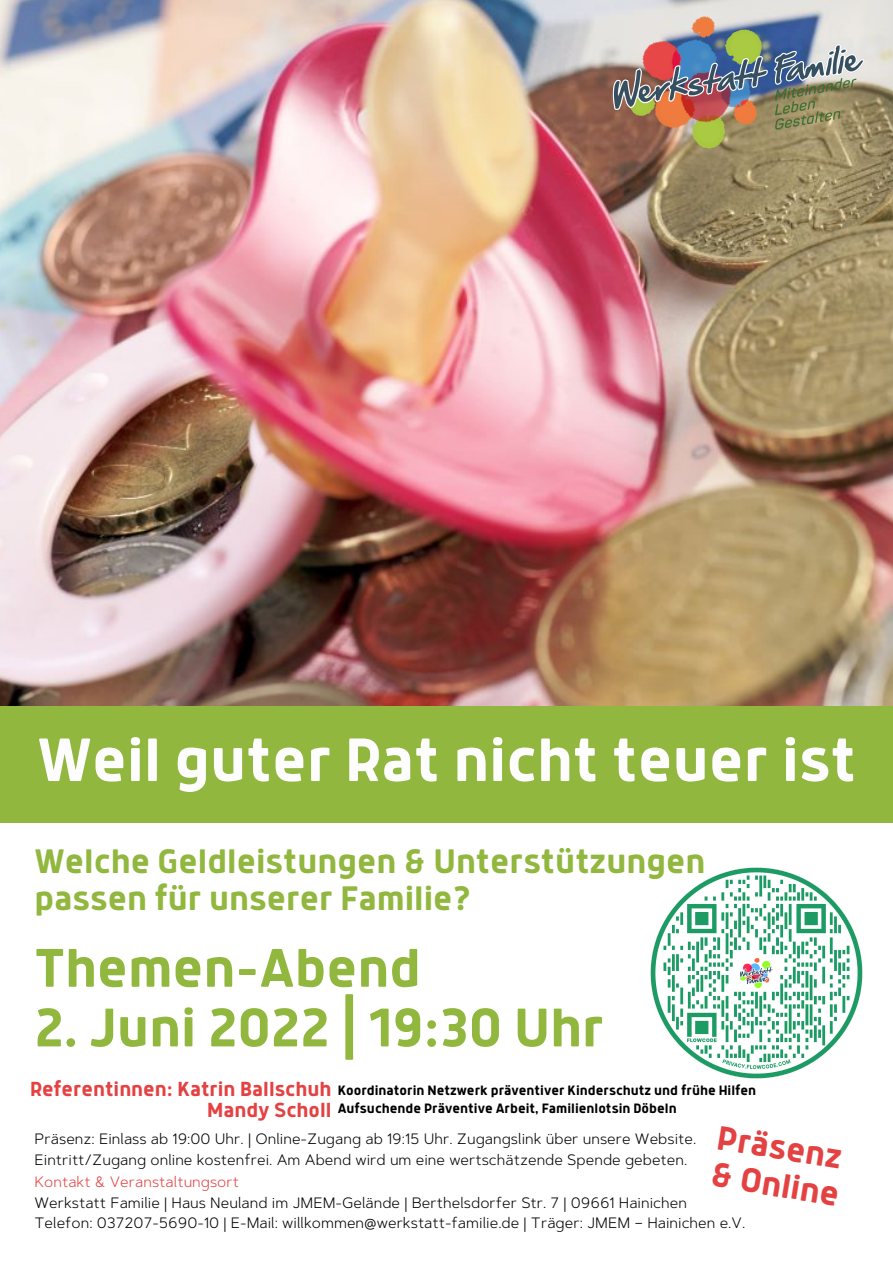
<style>
.page{position:relative;width:893px;height:1263px;background:#fff}
.page>*{position:absolute;margin:0;border:0;box-sizing:border-box;transform-origin:0 0}
.t1{font:700 67.5px "Anteb";color:#fcfdfc}
.t2{font:700 60px "Anteb";color:#91b73e}
.t3{font:700 37.5px/37.1px "Anteb";color:#91b73e}
.t4{font:700 37.5px/37.3px "Anteb";color:#e44142}
.t5{font:700 22.5px "Anteb";color:#e44142}
.t6{font:300 15px "Artegra Sans";color:#000}
.t7{font:700 15px "Anteb";color:#000}
.t8{font:300 15px "Artegra Sans";color:#e44142}
</style>
<div class="page">
<img style="left:0;top:0;width:893px;height:706px">
<img style="left:610px;top:14px;width:255px;height:138px">
<div style="left:0;top:706px;width:893px;height:116px;background:#91b73e"></div>
<img style="left:650px;top:867px;width:213px;height:212px">
<p class="t1" style="left:37px;top:730px;width:820px">Weil guter Rat nicht teuer ist</p>
<p class="t3" style="left:34px;top:845px;width:672px">Welche Geldleistungen &amp; Unterstützungen passen für unserer Familie?</p>
<p class="t2" style="left:34px;top:942px;width:388px">Themen-Abend</p>
<p class="t2" style="left:34px;top:1001px;width:571px">2. Juni 2022 | 19:30 Uhr</p>
<p class="t5" style="left:30px;top:1079px;width:303px">Referentinnen: Katrin Ballschuh</p>
<p class="t5" style="left:207px;top:1100px;width:126px">Mandy Scholl</p>
<p class="t7" style="left:338px;top:1084px;width:420px">Koordinatorin Netzwerk präventiver Kinderschutz und frühe Hilfen</p>
<p class="t7" style="left:338px;top:1102px;width:340px">Aufsuchende Präventive Arbeit, Familienlotsin Döbeln</p>
<p class="t4" style="left:719px;top:1121px;width:131px;rotate:9deg">Präsenz &amp; Online</p>
<p class="t6" style="left:34px;top:1133px;width:663px">Präsenz: Einlass ab 19:00 Uhr. | Online-Zugang ab 19:15 Uhr. Zugangslink über unsere Website.</p>
<p class="t6" style="left:34px;top:1153px;width:654px">Eintritt/Zugang online kostenfrei. Am Abend wird um eine wertschätzende Spende gebeten.</p>
<p class="t8" style="left:34px;top:1176px;width:206px">Kontakt &amp; Veranstaltungsort</p>
<p class="t6" style="left:34px;top:1196px;width:654px">Werkstatt Familie | Haus Neuland im JMEM-Gelände | Berthelsdorfer Str. 7 | 09661 Hainichen</p>
<p class="t6" style="left:34px;top:1217px;width:712px">Telefon: 037207-5690-10 | E-Mail: willkommen@werkstatt-familie.de | Träger: JMEM – Hainichen e.V.</p>
</div>
